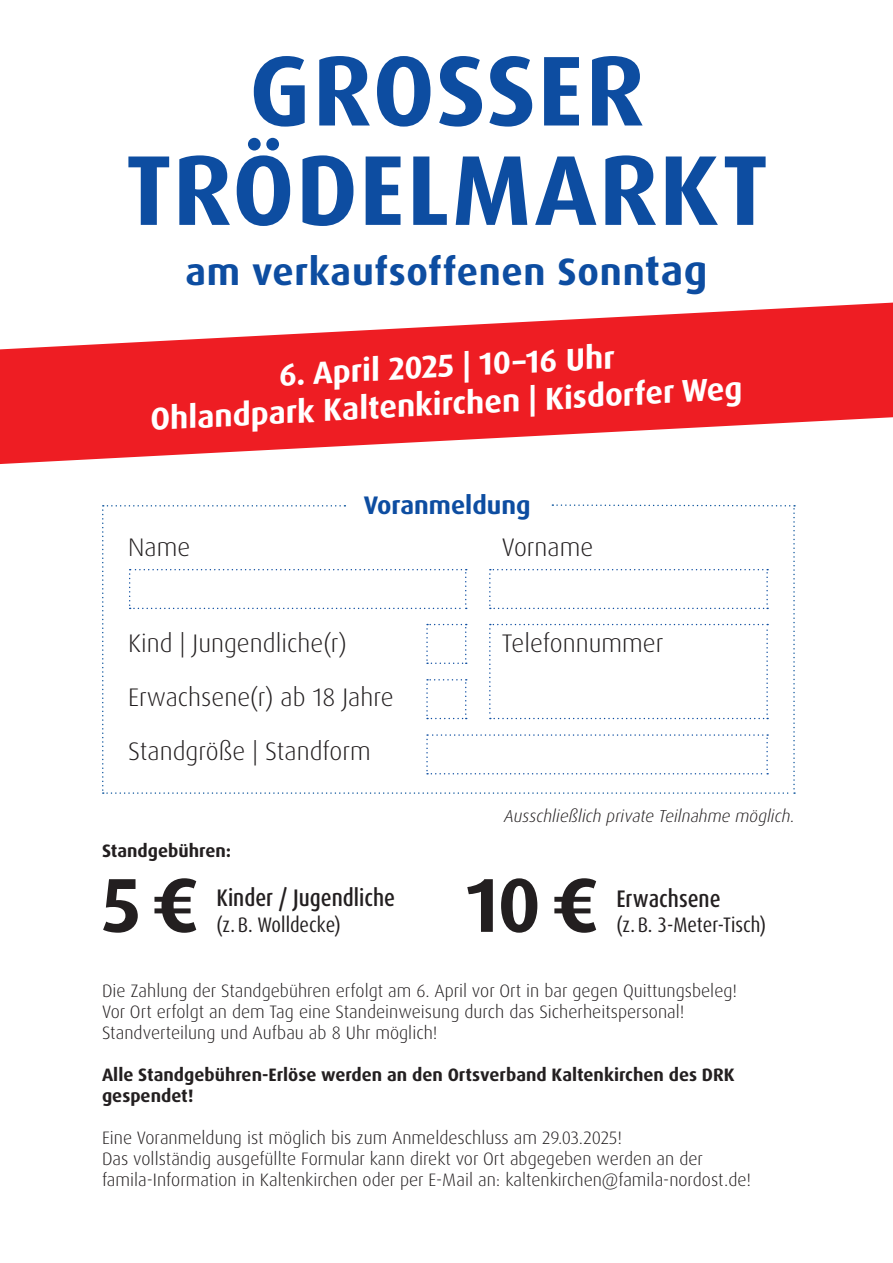
<style>
.page{position:relative;width:893px;height:1263px;background:#fff}
.page>*{position:absolute;margin:0;border:0;box-sizing:border-box;transform-origin:0 0}
.t1{font:700 99.3px "Dax Pro";letter-spacing:.015em;color:#0d4da1}
.t2{font:700 76.5px "Dax Pro";color:#231f20}
.t3{font:700 38.25px "Dax Pro";letter-spacing:.02em;color:#0d4da1}
.t4{font:700 31.65px/38px "Dax Pro";color:#fff;text-align:center}
.t5{font:300 25.35px "Dax Pro";color:#231f20}
.t6{font:700 25.35px "Dax Pro";color:#0d4da1}
.t7{font:500 condensed 24px "Dax Pro";color:#231f20}
.t8{font:condensed 21px "Dax Pro";color:#231f20}
.t9{font:300 18px/21px "Dax Pro";color:#231f20}
.t10{font:700 18px/21px "Dax Pro";color:#231f20}
.t11{font:italic 300 17.25px "Dax Pro";color:#231f20}
.s1{font-size:41.55px}
</style>
<div class="page">
<svg style="left:102px;top:504px;width:693px;height:290px"></svg>
<svg style="left:0;top:303px;width:893px;height:161px;fill:#ee1d23"></svg>
<p class="t1" style="left:249px;top:27px;width:397px">GROSSER</p>
<p class="t1" style="left:125px;top:126px;width:645px">TRÖDELMARKT</p>
<p class="t3" style="left:185px;top:247px;width:524px">am verkaufsoffenen Sonn<span class="s1">tag</span></p>
<p class="t4" style="left:147px;top:363px;width:594px;rotate:-3deg">6. April 2025 | 10–16 Uhr<br>Ohlandpark Kaltenkirchen | Kisdorfer Weg</p>
<p class="t5" style="left:128px;top:531px;width:64px">Name</p>
<p class="t6" style="left:364px;top:489px;width:168px">Voranmeldung</p>
<p class="t5" style="left:502px;top:531px;width:93px">Vorname</p>
<p class="t5" style="left:128px;top:626px;width:220px">Kind | Jungendliche(r)</p>
<p class="t5" style="left:128px;top:680px;width:267px">Erwachsene(r) ab 18 Jahre</p>
<p class="t5" style="left:128px;top:735px;width:244px">Standgröße | Standform</p>
<p class="t10" style="left:102px;top:840px;width:131px">Standgebühren:</p>
<p class="t2" style="left:102px;top:856px;width:99px">5€</p>
<p class="t7" style="left:216px;top:882px;width:180px">Kinder / Jugendliche</p>
<p class="t8" style="left:216px;top:911px;width:126px">(z. B. Wolldecke)</p>
<p class="t5" style="left:502px;top:626px;width:163px">Telefonnummer</p>
<p class="t11" style="left:504px;top:805px;width:292px">Ausschließlich private Teilnahme möglich.</p>
<p class="t2" style="left:466px;top:856px;width:134px">10€</p>
<p class="t7" style="left:616px;top:883px;width:106px">Erwachsene</p>
<p class="t8" style="left:616px;top:911px;width:151px">(z. B. 3-Meter-Tisch)</p>
<p class="t9" style="left:102px;top:981px;width:637px">Die Zahlung der Standgebühren erfolgt am 6. April vor Ort in bar gegen Quittungsbeleg!</p>
<p class="t9" style="left:102px;top:1002px;width:584px">Vor Ort erfolgt an dem Tag eine Standeinweisung durch das Sicherheitspersonal!</p>
<p class="t9" style="left:102px;top:1023px;width:337px">Standverteilung und Aufbau ab 8 Uhr möglich!</p>
<p class="t10" style="left:102px;top:1065px;width:634px">Alle Standgebühren-Erlöse werden an den Ortsverband Kaltenkirchen des DRK gespendet!</p>
<p class="t9" style="left:102px;top:1128px;width:521px">Eine Voranmeldung ist möglich bis zum Anmeldeschluss am 29.03.2025!</p>
<p class="t9" style="left:102px;top:1149px;width:651px">Das vollständig ausgefüllte Formular kann direkt vor Ort abgegeben werden an der famila-Information in Kaltenkirchen oder per E-Mail an: kaltenkirchen@famila-nordost.de!</p>
</div>
